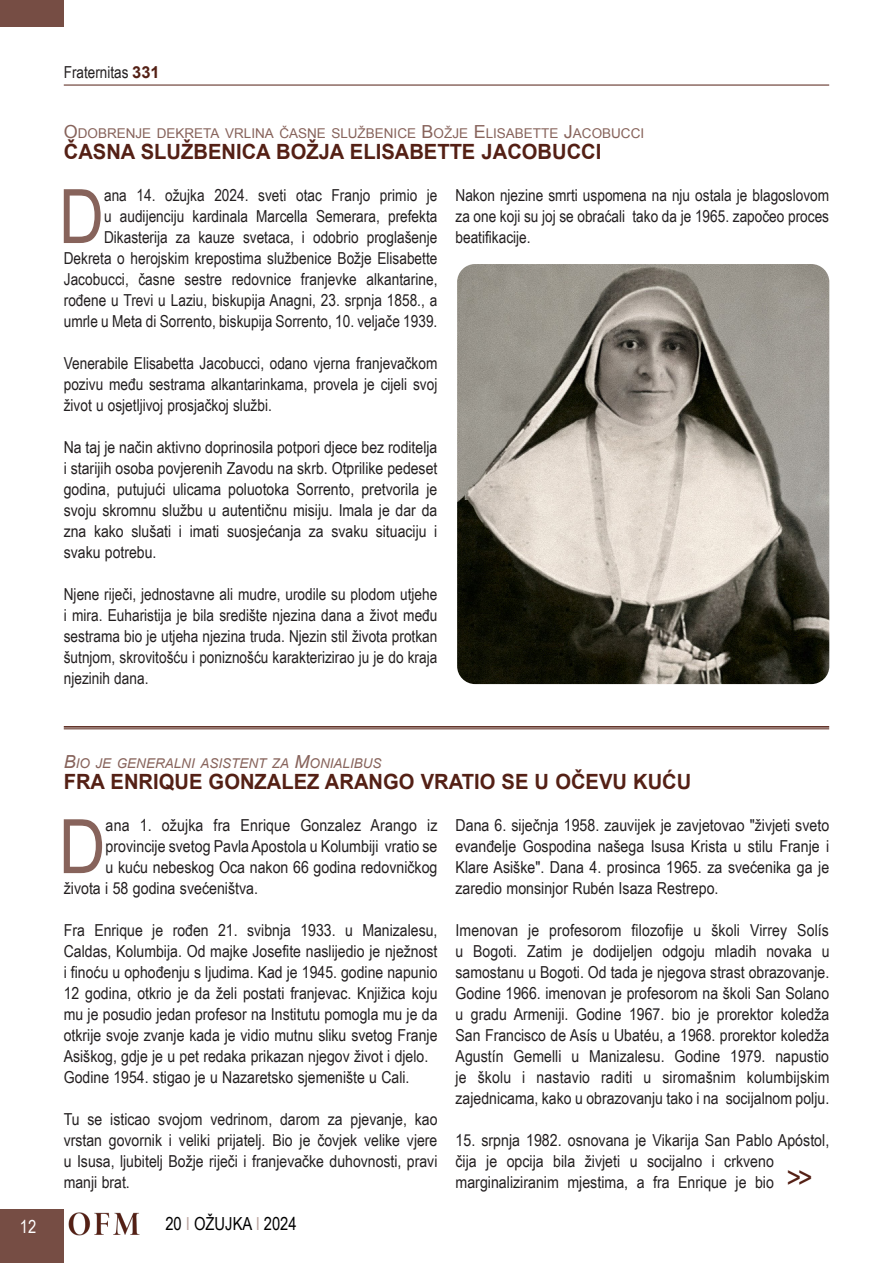
<style>
.page{position:relative;width:893px;height:1263px;background:#fff}
.page>*{position:absolute;margin:0;border:0;box-sizing:border-box;transform-origin:0 0}
.Titolo{font:75.15px "Arial Narrow";color:#87635b}
.Titolo-2{font:75.15px "Arial Narrow";color:#87635b;scale:1.05 1}
.Testo_sinEspacio{font:30px "Arial Narrow";color:#542015}
.Titolo-3{font:700 21px "Arial";color:#542015;scale:.96 1}
.t1{font:18px "Arial Narrow";color:#000}
.t2{font:18px "Arial Narrow";color:#fff}
.Titolo-4{font:16.5px/21px "Arial Narrow";color:#231f20;text-align:justify;scale:1.04 1}
.Titolo-5{font:16.5px/21px "Arial Narrow";color:#231f20;text-align:justify}
.Titolo-6{font:16.5px/21px "Arial Narrow";color:#231f20;text-align:justify;scale:1.05 1}
.Titolo_piccolo{font:13.5px "Arial";color:#87635b}
.Titolo_piccolo-2{font:italic 13.5px "Arial";color:#87635b}
.s1{font-family:"Arial";font-weight:700;color:#542015}
.s2{font-size:18px}
.s3{color:#bba6a1}
.s4{color:#000001}
</style>
<div class="page">
<div style="left:0;top:1209px;width:64px;height:54px;background:#764d44"></div>
<hr style="left:64px;top:85px;width:765px;height:1px;background:#542015">
<div style="left:0;top:0;width:64px;height:27px;background:#764d44"></div>
<img style="left:69px;top:1212px;width:71px;height:24px">
<img style="left:457px;top:264px;width:372px;height:420px">
<hr style="left:64px;top:726px;width:765px;height:2px;background:#542015">
<hr style="left:64px;top:728px;width:765px;height:1px;background:#542015">
<p class="t2" style="left:20px;top:1213px;width:18px">12</p>
<p class="Titolo-5" style="left:64px;top:61px;width:97px">Fraternitas <span class="s1">331</span></p>
<p class="Titolo_piccolo" style="left:64px;top:124px;width:582px"><span class="s2">O</span>DOBRENJE DEKRETA VRLINA ČASNE SLUŽBENICE <span class="s2">B</span>OŽJE <span class="s2">E</span>LISABETTE <span class="s2">J</span>ACOBUCCI</p>
<p class="Titolo-3" style="left:64px;top:138px;width:562px">ČASNA SLUŽBENICA BOŽJA ELISABETTE JACOBUCCI</p>
<p class="Titolo-5" style="left:64px;top:184px;width:375px;text-align:right">ana 14. ožujka 2024. sveti otac Franjo primio je<br>u audijenciju kardinala Marcella Semerara, prefekta Dikasterija za kauze svetaca, i odobrio proglašenje Dekreta o herojskim krepostima službenice Božje Elisabette Jacobucci, časne sestre redovnice franjevke alkantarine, rođene u Trevi u Laziu, biskupija Anagni, 23. srpnja 1858., a umrle u Meta di Sorrento, biskupija Sorrento, 10. veljače 1939.</p>
<p class="Titolo-5" style="left:64px;top:352px;width:375px">Venerabile Elisabetta Jacobucci, odano vjerna franjevačkom pozivu među sestrama alkantarinkama, provela je cijeli svoj život u osjetljivoj prosjačkoj službi.</p>
<p class="Titolo-4" style="left:64px;top:436px;width:361px">Na taj je način aktivno doprinosila potpori djece bez roditelja i starijih osoba povjerenih Zavodu na skrb. Otprilike pedeset godina, putujući ulicama poluotoka Sorrento, pretvorila je svoju skromnu službu u autentičnu misiju. Imala je dar da zna kako slušati i imati suosjećanja za svaku situaciju i svaku potrebu.</p>
<p class="Titolo-5" style="left:64px;top:583px;width:375px">Njene riječi, jednostavne ali mudre, urodile su plodom utjehe i mira. Euharistija je bila središte njezina dana a život među sestrama bio je utjeha njezina truda. Njezin stil života protkan šutnjom, skrovitošću i poniznošću karakterizirao ju je do kraja njezinih dana.</p>
<p class="Titolo" style="left:59px;top:161px;width:46px">D</p>
<p class="Titolo-5" style="left:455px;top:184px;width:375px">Nakon njezine smrti uspomena na nju ostala je blagoslovom za one koji su joj se obraćali tako da je 1965. započeo proces beatifikacije.</p>
<p class="Titolo_piccolo-2" style="left:64px;top:755px;width:319px"><span class="s2">B</span>IO JE GENERALNI ASISTENT ZA <span class="s2">M</span>ONIALIBUS</p>
<p class="Titolo-3" style="left:64px;top:768px;width:655px">FRA ENRIQUE GONZALEZ ARANGO VRATIO SE U OČEVU KUĆU</p>
<p class="Titolo-2" style="left:59px;top:791px;width:46px">D</p>
<p class="Titolo-6" style="left:106px;top:814px;width:318px">ana 1. ožujka fra Enrique Gonzalez Arango iz</p>
<p class="Titolo-6" style="left:456px;top:814px;width:357px">Dana 6. siječnja 1958. zauvijek je zavjetovao "živjeti sveto evanđelje Gospodina našega Isusa Krista u stilu Franje i Klare Asiške". Dana 4. prosinca 1965. za svećenika ga je zaredio monsinjor Rubén Isaza Restrepo.</p>
<p class="Titolo-4" style="left:456px;top:919px;width:361px">Imenovan je profesorom filozofije u školi Virrey Solís u Bogoti. Zatim je dodijeljen odgoju mladih novaka u samostanu u Bogoti. Od tada je njegova strast obrazovanje.<br>Godine 1966. imenovan je profesorom na školi San Solano u gradu Armeniji. Godine 1967. bio je prorektor koledža San Francisco de Asís u Ubatéu, a 1968. prorektor koledža Agustín Gemelli u Manizalesu. Godine 1979. napustio je školu i nastavio raditi u siromašnim kolumbijskim zajednicama, kako u obrazovanju tako i na socijalnom polju.</p>
<p class="Titolo-6" style="left:456px;top:1129px;width:357px;text-align:left">15. srpnja 1982. osnovana je Vikarija San Pablo Apóstol, čija je opcija bila živjeti u socijalno i crkveno marginaliziranim mjestima, a fra Enrique je bio</p>
<p class="Titolo-6" style="left:106px;top:835px;width:318px">provincije svetog Pavla Apostola u Kolumbiji vratio se</p>
<p class="Titolo-6" style="left:106px;top:856px;width:318px">u kuću nebeskog Oca nakon 66 godina redovničkog</p>
<p class="Titolo-6" style="left:64px;top:877px;width:187px">života i 58 godina svećeništva.</p>
<p class="Titolo-4" style="left:64px;top:919px;width:361px">Fra Enrique je rođen 21. svibnja 1933. u Manizalesu, Caldas, Kolumbija. Od majke Josefite naslijedio je nježnost i finoću u ophođenju s ljudima. Kad je 1945. godine napunio 12 godina, otkrio je da želi postati franjevac. Knjižica koju mu je posudio jedan profesor na Institutu pomogla mu je da otkrije svoje zvanje kada je vidio mutnu sliku svetog Franje Asiškog, gdje je u pet redaka prikazan njegov život i djelo.</p>
<p class="Titolo-4" style="left:64px;top:1066px;width:334px">Godine 1954. stigao je u Nazaretsko sjemenište u Cali.</p>
<p class="Titolo-4" style="left:64px;top:1108px;width:361px">Tu se isticao svojom vedrinom, darom za pjevanje, kao vrstan govornik i veliki prijatelj. Bio je čovjek velike vjere u Isusa, ljubitelj Božje riječi i franjevačke duhovnosti, pravi manji brat.</p>
<p class="Testo_sinEspacio" style="left:787px;top:1155px;width:27px">&gt;&gt;</p>
<p class="t1" style="left:165px;top:1210px;width:133px">20 <span class="s3">I</span> <span class="s4">OŽUJKA</span> <span class="s3">I</span> 2024</p>
</div>
